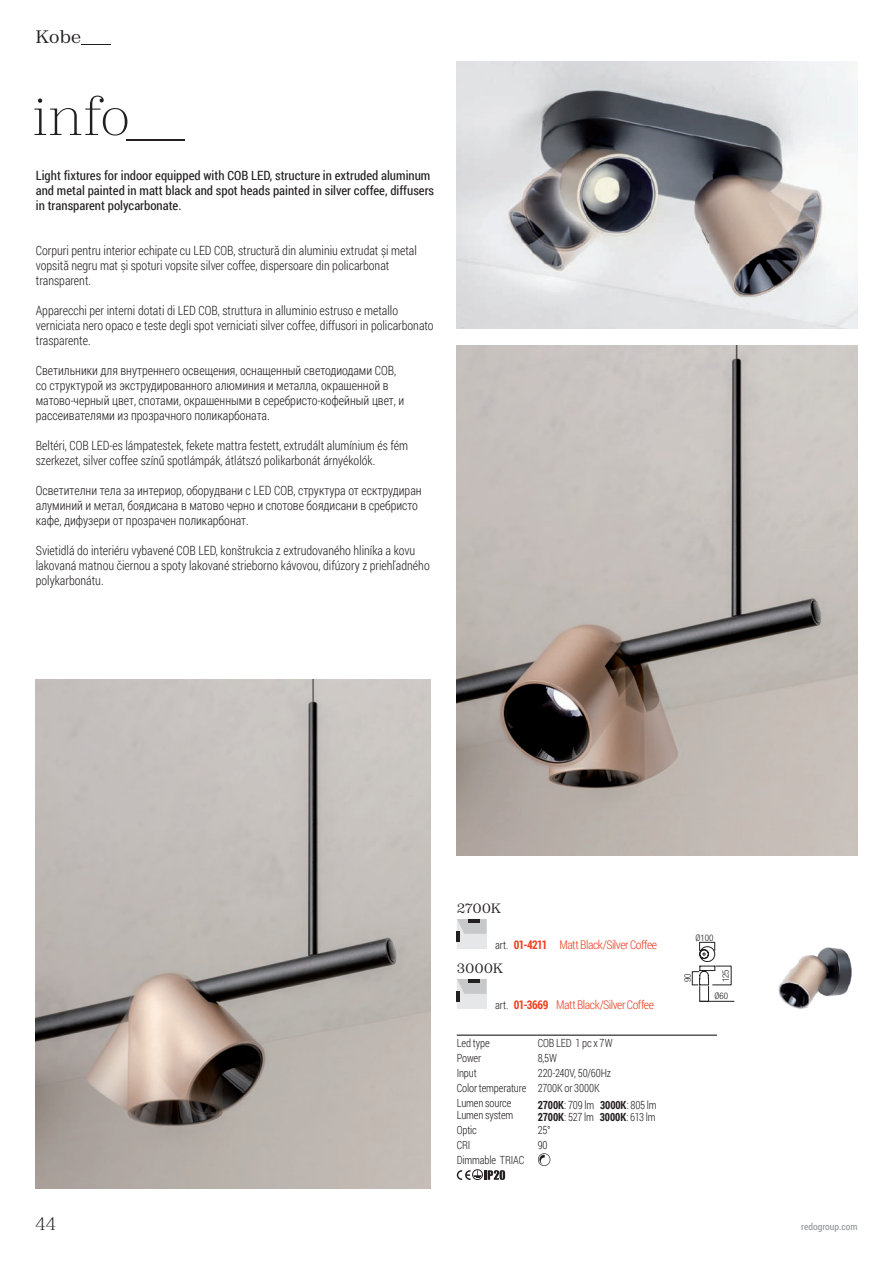
<style>
.page{position:relative;width:893px;height:1263px;background:#fff}
.page>*{position:absolute;margin:0;border:0;box-sizing:border-box;transform-origin:0 0}
.t1{font:100 54px "Zodiak";color:#231f20}
.t2{font:18px "Zodiak";color:#231f20}
.t3{font:300 18px "Zodiak";color:#231f20}
.t4{font:13.5px "Zodiak";letter-spacing:-.01em;color:#231f20}
.t5{font:300 12.75px/15px "Roboto Condensed";color:#231f20;scale:.95 1}
.t6{font:12.75px/15px "Roboto Condensed";color:#231f20}
.t7{font:300 12px "Roboto Condensed";letter-spacing:-.04em;color:#ef3e22}
.t8{font:300 11.25px/15px "Roboto Condensed";letter-spacing:-.01em;color:#231f20;scale:.94 1}
.t9{font:9.6px "Roboto Condensed";color:#939598}
.t10{font:300 condensed 9px "Helvetica Neue LT Pro";color:#231f20}
.s1{font-size:11.25px;color:#231f20}
.s2{font-weight:700}
</style>
<div class="page">
<hr style="left:457px;top:1035px;width:81px;height:1px;background:#000">
<hr style="left:538px;top:1035px;width:179px;height:1px;background:#000">
<svg style="left:538px;top:1153px;width:12px;height:13px"></svg>
<div style="left:472px;top:1169px;width:11px;height:11px;border:1px solid #231f20;border-radius:50%"></div>
<svg style="left:457px;top:1170px;width:48px;height:10px"></svg>
<svg style="left:457px;top:979px;width:30px;height:30px"></svg>
<svg style="left:457px;top:919px;width:30px;height:30px"></svg>
<div style="left:699px;top:942px;width:16px;height:9px;border:1px solid #231f20"></div>
<svg style="left:692px;top:946px;width:39px;height:39px"></svg>
<div style="left:700px;top:986px;width:9px;height:15px;border:1px solid #231f20"></div>
<hr style="left:700px;top:1001px;width:34px;height:1px;background:#231f20">
<img style="left:457px;top:61px;width:400px;height:268px">
<img style="left:35px;top:679px;width:396px;height:510px">
<img style="left:457px;top:345px;width:400px;height:510px">
<img style="left:778px;top:947px;width:74px;height:62px">
<h2 class="t2" style="left:35px;top:25px;width:77px">Kobe_</h2>
<h1 class="t1" style="left:32px;top:82px;width:154px">info_</h1>
<p class="t6" style="left:36px;top:168px;width:400px">Light fixtures for indoor equipped with COB LED, structure in extruded aluminum and metal painted in matt black and spot heads painted in silver coffee, diffusers in transparent polycarbonate.</p>
<p class="t5" style="left:36px;top:243px;width:403px">Corpuri pentru interior echipate cu LED COB, structură din aluminiu extrudat și metal vopsită negru mat și spoturi vopsite silver coffee, dispersoare din policarbonat transparent.</p>
<p class="t5" style="left:36px;top:303px;width:420px">Apparecchi per interni dotati di LED COB, struttura in alluminio estruso e metallo verniciata nero opaco e teste degli spot verniciati silver coffee, diffusori in policarbonato trasparente.</p>
<p class="t5" style="left:36px;top:363px;width:389px">Светильники для внутреннего освещения, оснащенный светодиодами COB, со структурой из экструдированного алюминия и металла, окрашенной в матово-черный цвет, спотами, окрашенными в серебристо-кофейный цвет, и рассеивателями из прозрачного поликарбоната.</p>
<p class="t5" style="left:36px;top:438px;width:393px">Beltéri, COB LED-es lámpatestek, fekete mattra festett, extrudált alumínium és fém szerkezet, silver coffee színű spotlámpák, átlátszó polikarbonát árnyékolók.</p>
<p class="t5" style="left:36px;top:483px;width:408px">Осветителни тела за интериор, оборудвани с LED COB, структура от есктрудиран алуминий и метал, боядисана в матово черно и спотове боядисани в сребристо кафе, дифузери от прозрачен поликарбонат.</p>
<p class="t5" style="left:36px;top:542px;width:416px">Svietidlá do interiéru vybavené COB LED, konštrukcia z extrudovaného hliníka a kovu lakovaná matnou čiernou a spoty lakované strieborno kávovou, difúzory z priehľadného polykarbonátu.</p>
<p class="t4" style="left:457px;top:900px;width:46px">2700K</p>
<p class="t7" style="left:495px;top:936px;width:164px"><span class="s1">art.</span> <span class="s2">01-4211</span> Matt Black/Silver Coffee</p>
<p class="t4" style="left:457px;top:960px;width:48px">3000K</p>
<p class="t7" style="left:495px;top:996px;width:161px"><span class="s1">art.</span> <span class="s2">01-3669</span> Matt Black/Silver Coffee</p>
<p class="t8" style="left:457px;top:1035px;width:37px">Led type</p>
<p class="t8" style="left:538px;top:1035px;width:81px">COB LED 1 pc x 7W</p>
<p class="t8" style="left:457px;top:1050px;width:27px">Power</p>
<p class="t8" style="left:538px;top:1050px;width:22px">8,5W</p>
<p class="t8" style="left:457px;top:1065px;width:23px">Input</p>
<p class="t8" style="left:457px;top:1065px;width:166px;text-indent:81px">220-240V, 50/60Hz<br>Color temperature 2700K or 3000K<br>Lumen source</p>
<p class="t8" style="left:457px;top:1107px;width:62px">Lumen system</p>
<p class="t8" style="left:538px;top:1098px;width:128px;line-height:12px"><span class="s2">2700K</span>: 709 lm <span class="s2">3000K</span>: 805 lm<br><span class="s2">2700K</span>: 527 lm <span class="s2">3000K</span>: 613 lm</p>
<p class="t8" style="left:457px;top:1122px;width:23px">Optic</p>
<p class="t8" style="left:538px;top:1122px;width:15px">25°</p>
<p class="t8" style="left:457px;top:1137px;width:16px">CRI</p>
<p class="t8" style="left:538px;top:1137px;width:12px">90</p>
<p class="t8" style="left:457px;top:1152px;width:73px">Dimmable TRIAC</p>
<p class="t10" style="left:696px;top:933px;width:19px">Ø100</p>
<p class="t10" style="left:682px;top:982px;width:10px;rotate:-90deg">90</p>
<p class="t10" style="left:720px;top:982px;width:14px;rotate:-90deg">125</p>
<p class="t10" style="left:714px;top:991px;width:15px">Ø60</p>
<h2 class="t3" style="left:35px;top:1212px;width:22px">44</h2>
<p class="t9" style="left:801px;top:1220px;width:58px">redogroup.com</p>
</div>
